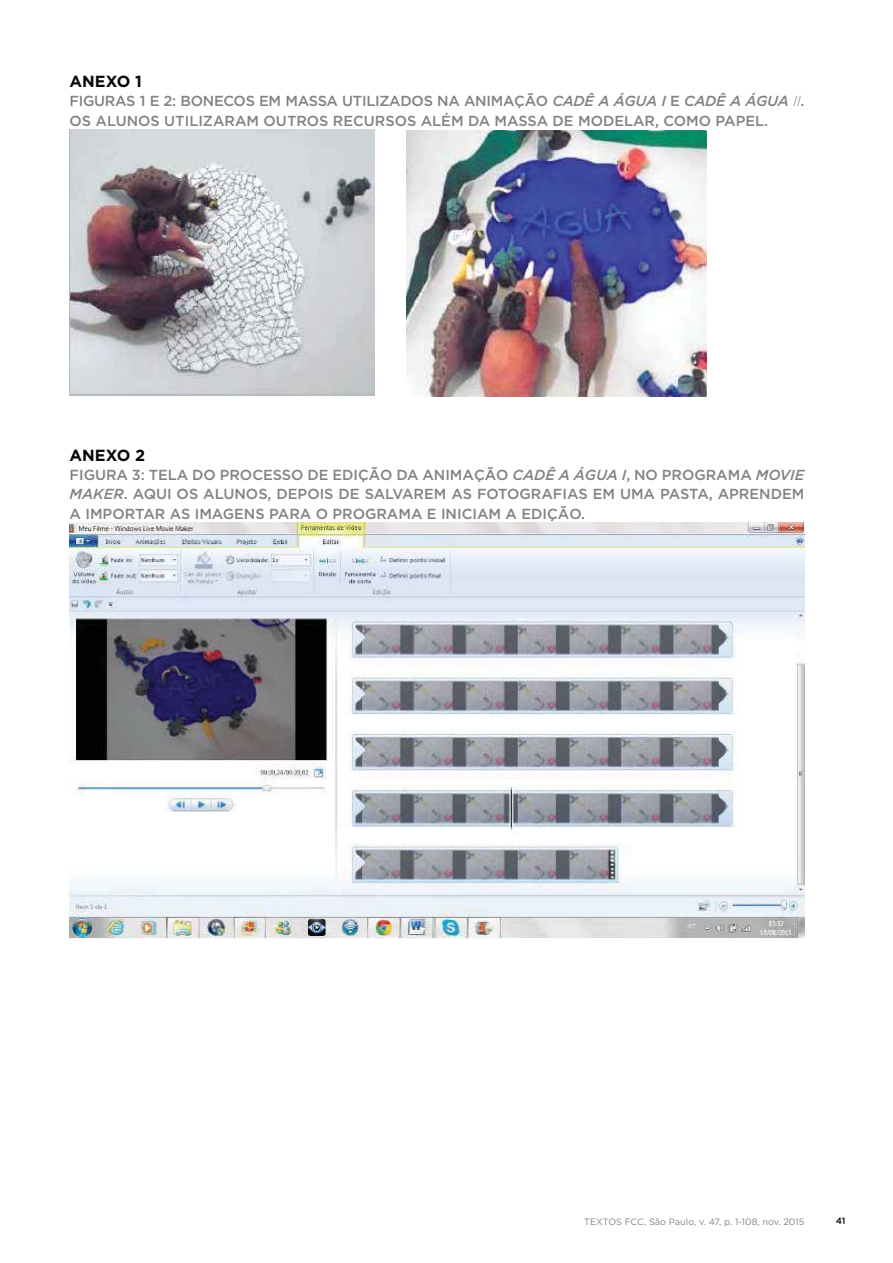
<style>
.page{position:relative;width:893px;height:1263px;background:#fff}
.page>*{position:absolute;margin:0;border:0;box-sizing:border-box;transform-origin:0 0}
.t1{font:700 16.05px "Gotham HTF";color:#040809}
.t2{font:500 14.55px/19.2px "Gotham HTF";color:#808284}
.t3{font:9.15px "Gotham HTF";color:#808284}
.t4{font:500 9.15px "Gotham Rounded";color:#040809}
.s1{font-style:italic}
.s2{font-weight:300;font-style:italic}
</style>
<div class="page">
<img style="left:70px;top:129px;width:305px;height:267px">
<img style="left:70px;top:523px;width:734px;height:416px">
<img style="left:407px;top:131px;width:299px;height:266px">
<p class="t1" style="left:70px;top:76px;width:74px">ANEXO 1</p>
<p class="t2" style="left:70px;top:93px;width:736px">FIGURAS 1 E 2: BONECOS EM MASSA UTILIZADOS NA ANIMAÇÃO <span class="s1">CADÊ A ÁGUA I</span> E <span class="s1">CADÊ A ÁGUA</span> <span class="s2">II</span>.<br>OS ALUNOS UTILIZARAM OUTROS RECURSOS ALÉM DA MASSA DE MODELAR, COMO PAPEL.</p>
<p class="t1" style="left:70px;top:450px;width:77px">ANEXO 2</p>
<p class="t2" style="left:70px;top:467px;width:736px;text-align:justify">FIGURA 3: TELA DO PROCESSO DE EDIÇÃO DA ANIMAÇÃO <span class="s1">CADÊ A ÁGUA I</span>, NO PROGRAMA <span class="s1">MOVIE MAKER</span>. AQUI OS ALUNOS, DEPOIS DE SALVAREM AS FOTOGRAFIAS EM UMA PASTA, APRENDEM A IMPORTAR AS IMAGENS PARA O PROGRAMA E INICIAM A EDIÇÃO.</p>
<p class="t3" style="left:584px;top:1218px;width:222px">TEXTOS FCC, São Paulo, v. 47, p. 1-108, nov. 2015</p>
<p class="t4" style="left:836px;top:1217px;width:11px">41</p>
</div>
